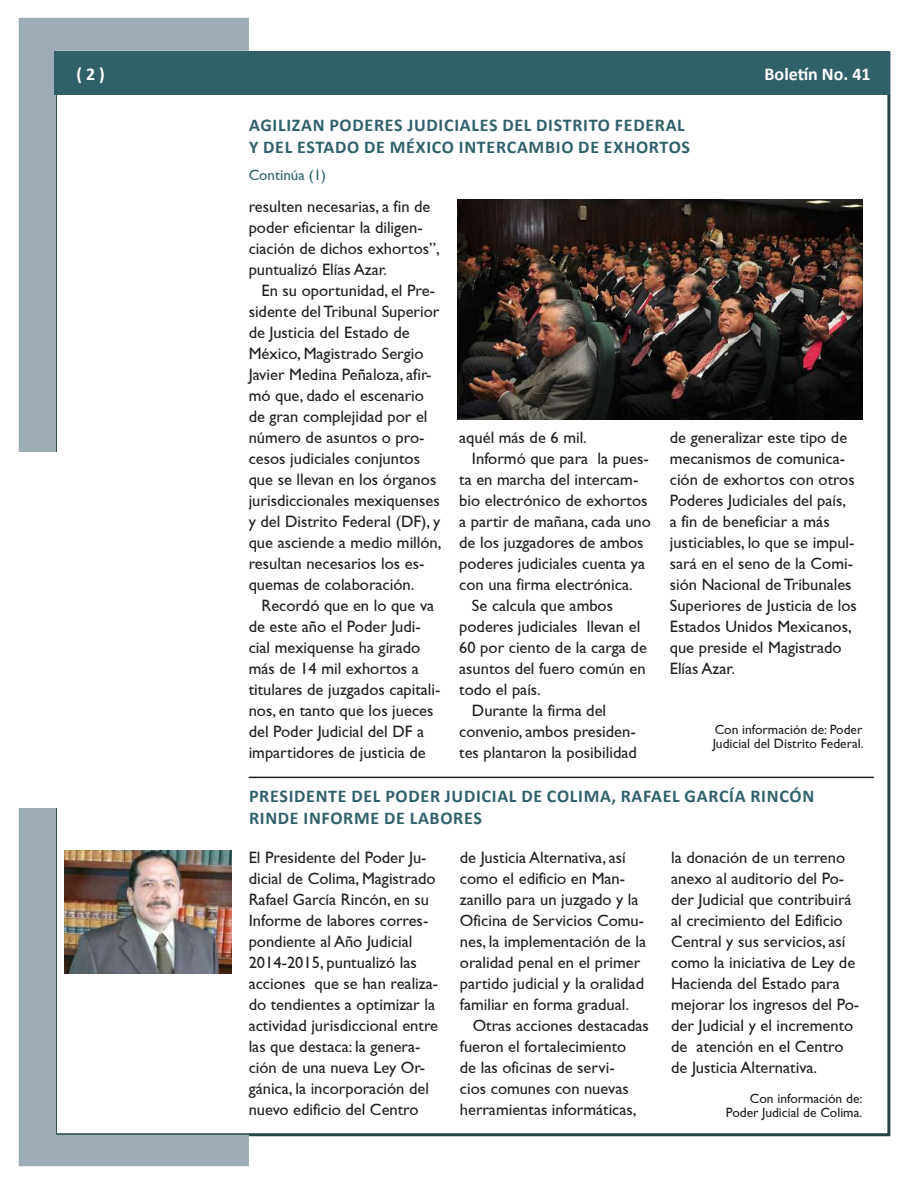
<style>
.page{position:relative;width:918px;height:1188px;background:#fff}
.page>*{position:absolute;margin:0;border:0;box-sizing:border-box;transform-origin:0 0}
.t1{font:700 18px/21.6px "Calibri";letter-spacing:.04em;color:#30616b}
.t2{font:700 18px "Calibri";color:#fff}
.t3{font:16.5px/21px "Gill Sans";color:#231f20}
.t4{font:15px "Gill Sans";color:#30616b}
.t5{font:13.5px/15px "Gill Sans";color:#231f20}
</style>
<div class="page">
<svg style="left:19px;top:18px;width:230px;height:434px"></svg>
<svg style="left:19px;top:808px;width:230px;height:358px"></svg>
<div style="left:54px;top:51px;width:836px;height:43px;background:#30616b"></div>
<hr style="left:249px;top:777px;width:625px;height:1px;background:#231f20">
<img style="left:458px;top:199px;width:404px;height:221px">
<img style="left:65px;top:851px;width:167px;height:122px">
<p class="t2" style="left:76px;top:63px;width:30px">( 2 )</p>
<p class="t2" style="left:765px;top:63px;width:108px">BOLETÍN NO. 41</p>
<p class="t1" style="left:249px;top:115px;width:443px">AGILIZAN PODERES JUDICIALES DEL DISTRITO FEDERAL<br>Y DEL ESTADO DE MÉXICO INTERCAMBIO DE EXHORTOS</p>
<p class="t4" style="left:249px;top:166px;width:79px">Continúa (1)</p>
<p class="t3" style="left:249px;top:195px;width:193px">resulten necesarias, a fin de poder eficientar la diligen&shy;ciación de dichos exhortos”, puntualizó Elías Azar.</p>
<p class="t3" style="left:249px;top:279px;width:194px;text-indent:13px">En su oportunidad, el Pre&shy;sidente del Tribunal Superior de Justicia del Estado de<br>México, Magistrado Sergio<br>Javier Medina Peñaloza, afir&shy;mó que, dado el escenario de gran complejidad por el número de asuntos o pro&shy;cesos judiciales conjuntos que se llevan en los órganos jurisdiccionales mexiquenses y del Distrito Federal (DF), y que asciende a medio millón, resultan necesarios los es&shy;quemas de colaboración.</p>
<p class="t3" style="left:249px;top:594px;width:193px;text-indent:13px">Recordó que en lo que va de este año el Poder Judi&shy;cial mexiquense ha girado más de 14 mil exhortos a titulares de juzgados capitali&shy;nos, en tanto que los jueces del Poder Judicial del DF a impartidores de justicia de</p>
<p class="t3" style="left:459px;top:426px;width:129px">aquél más de 6 mil.</p>
<p class="t3" style="left:472px;top:448px;width:178px">Informó que para la pues-</p>
<p class="t3" style="left:459px;top:469px;width:181px">ta en marcha del intercam-</p>
<p class="t3" style="left:459px;top:490px;width:190px">bio electrónico de exhortos</p>
<p class="t3" style="left:459px;top:511px;width:193px">a partir de mañana, cada uno</p>
<p class="t3" style="left:459px;top:532px;width:186px">de los juzgadores de ambos</p>
<p class="t3" style="left:459px;top:553px;width:187px">poderes judiciales cuenta ya</p>
<p class="t3" style="left:459px;top:574px;width:175px">con una firma electrónica.</p>
<p class="t3" style="left:472px;top:595px;width:143px">Se calcula que ambos</p>
<p class="t3" style="left:459px;top:616px;width:183px">poderes judiciales llevan el</p>
<p class="t3" style="left:459px;top:637px;width:189px">60 por ciento de la carga de</p>
<p class="t3" style="left:459px;top:658px;width:188px">asuntos del fuero común en</p>
<p class="t3" style="left:459px;top:679px;width:83px">todo el país.</p>
<p class="t3" style="left:472px;top:700px;width:136px">Durante la firma del</p>
<p class="t3" style="left:459px;top:721px;width:178px">convenio, ambos presiden-</p>
<p class="t3" style="left:459px;top:742px;width:179px">tes plantaron la posibilidad</p>
<p class="t3" style="left:670px;top:427px;width:189px">de generalizar este tipo de mecanismos de comunica&shy;ción de exhortos con otros<br>Poderes Judiciales del país, a fin de beneficiar a más justiciables, lo que se impul&shy;sará en el seno de la Comi&shy;sión Nacional de Tribunales<br>Superiores de Justicia de los<br>Estados Unidos Mexicanos, que preside el Magistrado<br>Elías Azar.</p>
<p class="t5" style="left:713px;top:721px;width:152px">Con información de: Poder<br>Judicial del Distrito Federal.</p>
<p class="t1" style="left:249px;top:786px;width:21px">PRESIDENTE</p>
<p class="t1" style="left:351px;top:786px;width:11px">DEL</p>
<p class="t1" style="left:385px;top:786px;width:23px">PODER</p>
<p class="t1" style="left:445px;top:786px;width:17px">JUDICIAL</p>
<p class="t1" style="left:521px;top:786px;width:48px">DE COLIMA</p>
<p class="t1" style="left:612px;top:786px;width:31px">, RAFAEL</p>
<p class="t1" style="left:685px;top:786px;width:129px">GARCÍA RINCÓN</p>
<p class="t1" style="left:249px;top:807px;width:11px">RINDE</p>
<p class="t1" style="left:304px;top:807px;width:18px">INFORME</p>
<p class="t1" style="left:384px;top:807px;width:46px">DE LABORES</p>
<p class="t3" style="left:249px;top:846px;width:191px">El Presidente del Poder Ju&shy;dicial de Colima, Magistrado<br>Rafael García Rincón, en su<br>Informe de labores corres&shy;pondiente al Año Judicial<br>2014-2015, puntualizó las acciones que se han realiza&shy;do tendientes a optimizar la actividad jurisdiccional entre las que destaca: la genera&shy;ción de una nueva Ley Or&shy;gánica, la incorporación del nuevo edificio del Centro</p>
<p class="t3" style="left:460px;top:846px;width:188px">de Justicia Alternativa, así como el edificio en Man&shy;zanillo para un juzgado y la<br>Oficina de Servicios Comu&shy;nes, la implementación de la oralidad penal en el primer partido judicial y la oralidad familiar en forma gradual.</p>
<p class="t3" style="left:671px;top:846px;width:190px">la donación de un terreno anexo al auditorio del Po&shy;der Judicial que contribuirá al crecimiento del Edificio<br>Central y sus servicios, así como la iniciativa de Ley de<br>Hacienda del Estado para mejorar los ingresos del Po&shy;der Judicial y el incremento de atención en el Centro de Justicia Alternativa.</p>
<p class="t5" style="left:726px;top:1090px;width:138px;text-align:right">Con información de:<br>Poder Judicial de Colima.</p>
<p class="t3" style="left:460px;top:1014px;width:190px;text-indent:13px">Otras acciones destacadas fueron el fortalecimiento<br>de las oficinas de servi-<br>cios comunes con nuevas herramientas informáticas,</p>
</div>
